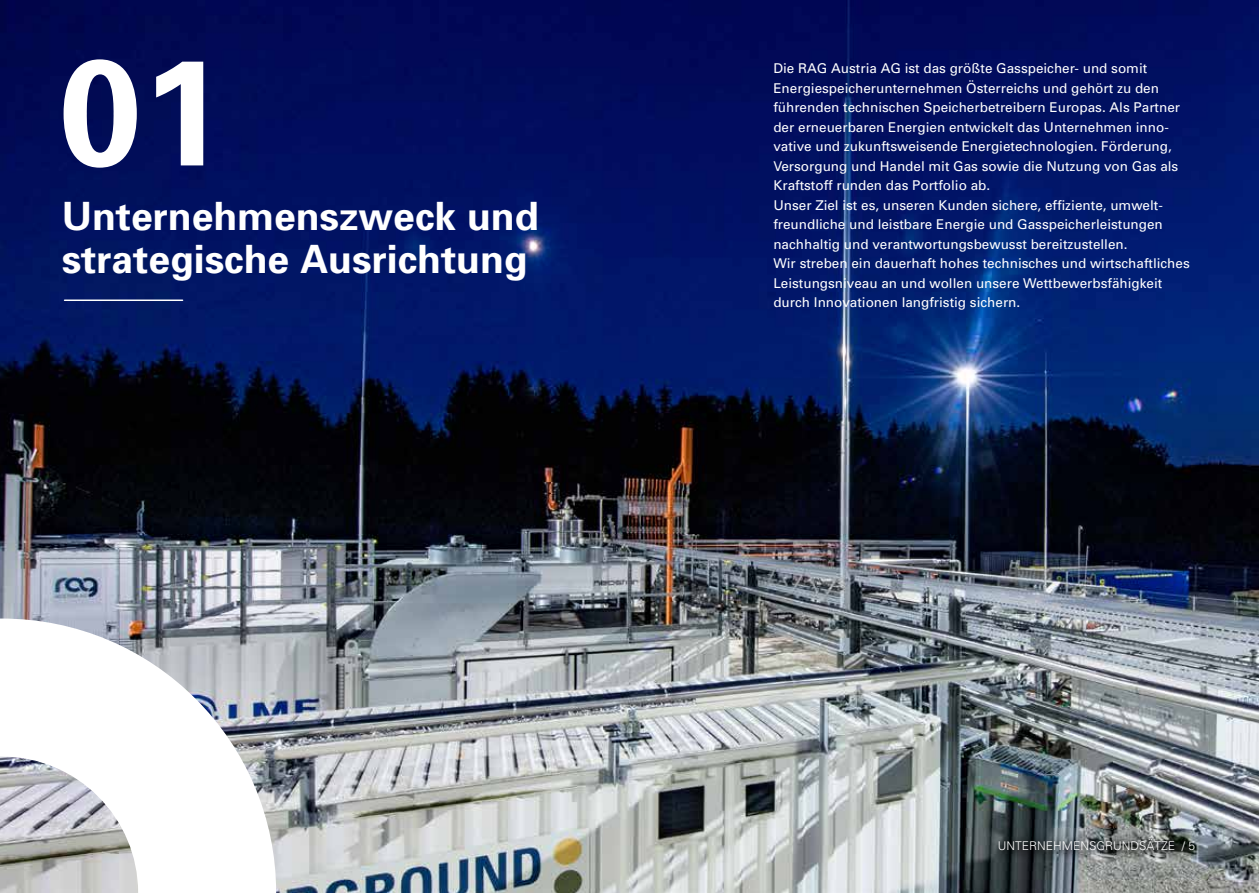
<style>
.page{position:relative;width:1259px;height:893px;background:#fff}
.page>*{position:absolute;margin:0;border:0;box-sizing:border-box;transform-origin:0 0}
.t1{font:700 150px "Univers";color:#fff}
.t2{font:700 39px/43.5px "Univers";color:#fff}
.t3{font:13.5px/19.5px "Univers";color:#fff}
.t4{font:300 12px "Univers 45";color:#fff}
</style>
<div class="page">
<img style="left:0;top:0;width:1259px;height:893px">
<hr style="left:65px;top:299px;width:118px;height:2px;background:#fff">
<svg style="left:987px;top:828px;width:218px;height:33px;background:#585f60"></svg>
<svg style="left:0;top:618px;width:276px;height:275px"></svg>
<h1 class="t1" style="left:58px;top:16px;width:168px">01</h1>
<h2 class="t2" style="left:62px;top:193px;width:478px">Unternehmenszweck und strategische Ausrichtung</h2>
<p class="t3" style="left:773px;top:58px;width:418px">Die RAG Austria AG ist das größte Gasspeicher- und somit Energiespeicherunternehmen Österreichs und gehört zu den führenden technischen Speicherbetreibern Europas. Als Partner der erneuerbaren Energien entwickelt das Unternehmen inno&shy;vative und zukunftsweisende Energietechnologien. Förderung, Versorgung und Handel mit Gas sowie die Nutzung von Gas als Kraftstoff runden das Portfolio ab.<br>Unser Ziel ist es, unseren Kunden sichere, effiziente, umwelt&shy;freundliche und leistbare Energie und Gasspeicherleistungen nachhaltig und verantwortungsbewusst bereitzustellen.<br>Wir streben ein dauerhaft hohes technisches und wirtschaftliches Leistungsniveau an und wollen unsere Wettbewerbsfähigkeit durch Innovationen langfristig sichern.</p>
<p class="t4" style="left:997px;top:838px;width:199px">UNTERNEHMENSGRUNDSÄTZE / 5</p>
</div>
